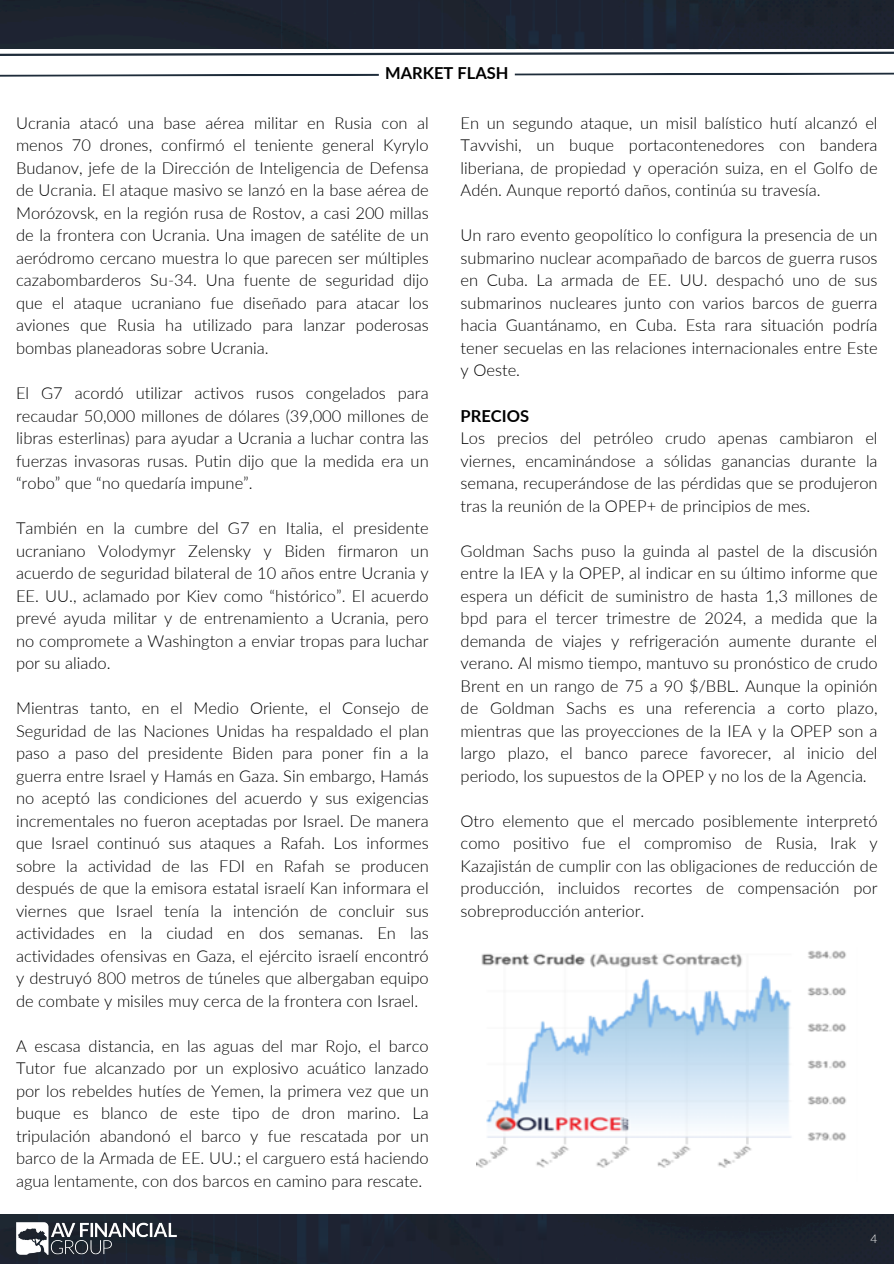
<style>
.page{position:relative;width:894px;height:1264px;background:#fff}
.page>*{position:absolute;margin:0;border:0;box-sizing:border-box;transform-origin:0 0}
.t1{font:300 16.5px/22.5px "Lato";color:#000;text-align:justify}
.t2{font:700 16.5px "Lato";color:#000}
.t3{font:300 12px "Lato";color:#fff}
.s1{font-weight:700}
</style>
<div class="page">
<svg style="left:0;top:51px;width:893px;height:5px"></svg>
<div style="left:557px;top:1214px;width:336px;height:49px;background:#1e232d"></div>
<div style="left:0;top:1214px;width:557px;height:49px;background:#1e2332"></div>
<div style="left:0;top:0;width:260px;height:49px;background:#1e2332"></div>
<div style="left:260px;top:0;width:633px;height:49px;background:#1e2332"></div>
<img style="left:11px;top:1214px;width:170px;height:49px">
<svg style="left:0;top:72px;width:893px;height:5px"></svg>
<img style="left:476px;top:950px;width:370px;height:218px">
<p class="t2" style="left:385px;top:63px;width:125px">MARKET FLASH</p>
<h1 class="t1" style="left:460px;top:111px;width:418px">En un segundo ataque, un misil balístico hutí alcanzó el Tavvishi, un buque portacontenedores con bandera liberiana, de propiedad y operación suiza, en el Golfo de Adén. Aunque reportó daños, continúa su travesía.</h1>
<h1 class="t1" style="left:460px;top:224px;width:418px">Un raro evento geopolítico lo configura la presencia de un submarino nuclear acompañado de barcos de guerra rusos en Cuba. La armada de EE. UU. despachó uno de sus submarinos nucleares junto con varios barcos de guerra hacia Guantánamo, en Cuba. Esta rara situación podría tener secuelas en las relaciones internacionales entre Este y Oeste.</h1>
<h1 class="t1" style="left:460px;top:404px;width:418px;text-align:left"><span class="s1">PRECIOS<br></span>Los precios del petróleo crudo apenas cambiaron el viernes, encaminándose a sólidas ganancias durante la semana, recuperándose de las pérdidas que se produjeron tras la reunión de la OPEP+ de principios de mes.</h1>
<h1 class="t1" style="left:460px;top:539px;width:418px">Goldman Sachs puso la guinda al pastel de la discusión entre la IEA y la OPEP, al indicar en su último informe que espera un déficit de suministro de hasta 1,3 millones de bpd para el tercer trimestre de 2024, a medida que la demanda de viajes y refrigeración aumente durante el verano. Al mismo tiempo, mantuvo su pronóstico de crudo Brent en un rango de 75 a 90 $/BBL. Aunque la opinión de Goldman Sachs es una referencia a corto plazo, mientras que las proyecciones de la IEA y la OPEP son a largo plazo, el banco parece favorecer, al inicio del periodo, los supuestos de la OPEP y no los de la Agencia.</h1>
<h1 class="t1" style="left:460px;top:809px;width:418px">Otro elemento que el mercado posiblemente interpretó como positivo fue el compromiso de Rusia, Irak y Kazajistán de cumplir con las obligaciones de reducción de producción, incluidos recortes de compensación por sobreproducción anterior.</h1>
<h1 class="t1" style="left:16px;top:111px;width:414px">Ucrania atacó una base aérea militar en Rusia con al menos 70 drones, confirmó el teniente general Kyrylo Budanov, jefe de la Dirección de Inteligencia de Defensa de Ucrania. El ataque masivo se lanzó en la base aérea de Morózovsk, en la región rusa de Rostov, a casi 200 millas de la frontera con Ucrania. Una imagen de satélite de un aeródromo cercano muestra lo que parecen ser múltiples cazabombarderos Su-34. Una fuente de seguridad dijo que el ataque ucraniano fue diseñado para atacar los aviones que Rusia ha utilizado para lanzar poderosas bombas planeadoras sobre Ucrania.</h1>
<h1 class="t1" style="left:16px;top:381px;width:414px">El G7 acordó utilizar activos rusos congelados para recaudar 50,000 millones de dólares (39,000 millones de libras esterlinas) para ayudar a Ucrania a luchar contra las fuerzas invasoras rusas. Putin dijo que la medida era un “robo” que “no quedaría impune”.</h1>
<h1 class="t1" style="left:16px;top:516px;width:414px">También en la cumbre del G7 en Italia, el presidente ucraniano Volodymyr Zelensky y Biden firmaron un acuerdo de seguridad bilateral de 10 años entre Ucrania y EE. UU., aclamado por Kiev como “histórico”. El acuerdo prevé ayuda militar y de entrenamiento a Ucrania, pero no compromete a Washington a enviar tropas para luchar por su aliado.</h1>
<p class="t1" style="left:16px;top:696px;width:414px">Mientras tanto, en el Medio Oriente, el Consejo de Seguridad de las Naciones Unidas ha respaldado el plan paso a paso del presidente Biden para poner fin a la guerra entre Israel y Hamás en Gaza. Sin embargo, Hamás no aceptó las condiciones del acuerdo y sus exigencias incrementales no fueron aceptadas por Israel. De manera que Israel continuó sus ataques a Rafah. Los informes sobre la actividad de las FDI en Rafah se producen después de que la emisora estatal israelí Kan informara el viernes que Israel tenía la intención de concluir sus actividades en la ciudad en dos semanas. En las actividades ofensivas en Gaza, el ejército israelí encontró y destruyó 800 metros de túneles que albergaban equipo de combate y misiles muy cerca de la frontera con Israel.</p>
<p class="t1" style="left:16px;top:1034px;width:414px">A escasa distancia, en las aguas del mar Rojo, el barco Tutor fue alcanzado por un explosivo acuático lanzado por los rebeldes hutíes de Yemen, la primera vez que un buque es blanco de este tipo de dron marino. La tripulación abandonó el barco y fue rescatada por un barco de la Armada de EE. UU.; el carguero está haciendo agua lentamente, con dos barcos en camino para rescate.</p>
<p class="t3" style="left:870px;top:1231px;width:8px">4</p>
</div>
